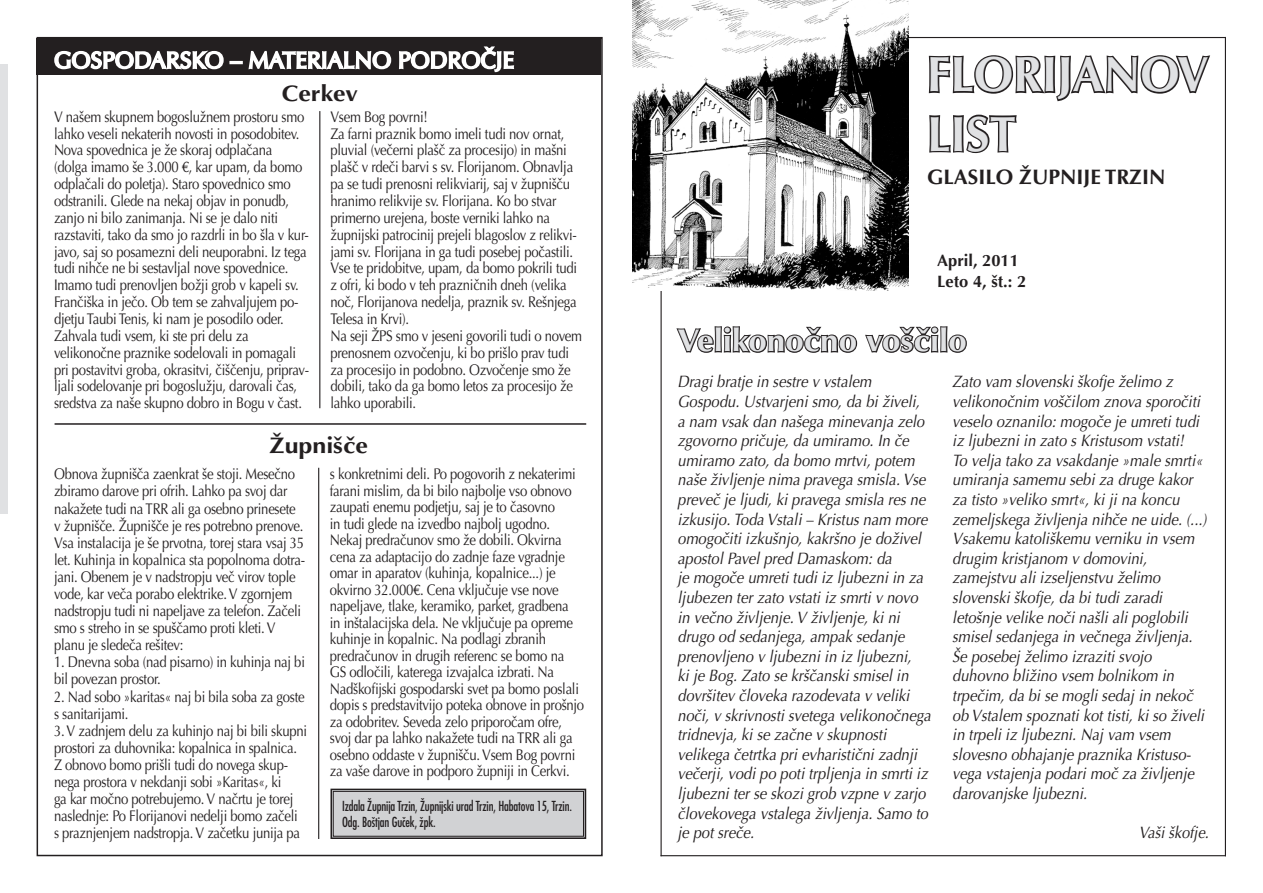
<style>
.page{position:relative;width:1263px;height:893px;background:#fff}
.page>*{position:absolute;margin:0;border:0;box-sizing:border-box;transform-origin:0 0}
.t1{font:700 49.5px "Optima";color:#e0e1e3;scale:.95 1}
.t2{font:700 31.5px "Optima";color:#e0e1e3;scale:1.05 1}
.t3{font:700 22.5px "Optima";color:#231f20;scale:1.11 1}
.t4{font:700 21px "Optima";color:#231f20}
.t5{font:italic 16.5px/19.6px "Optima";color:#231f20;scale:.89 1}
.t6{font:700 16.5px "Optima";color:#231f20}
.t7{font:italic 16.5px "Optima";color:#231f20;scale:.88 1}
.t8{font:15.45px/16.8px "Optima";letter-spacing:-.02em;color:#231f20;scale:.85 1}
.t9{font:500 condensed 13.5px/16.2px "Futura";letter-spacing:-.01em;color:#231f20;scale:.93 1}
</style>
<div class="page">
<hr style="left:660px;top:285px;width:2px;height:571px;background:#231f20">
<hr style="left:1225px;top:37px;width:1px;height:819px;background:#231f20">
<hr style="left:905px;top:37px;width:321px;height:1px;background:#231f20">
<hr style="left:660px;top:855px;width:566px;height:1px;background:#231f20">
<svg style="left:676px;top:326px;width:291px;height:27px"></svg>
<hr style="left:55px;top:423px;width:531px;height:2px;background:#231f20">
<svg style="left:928px;top:55px;width:282px;height:47px"></svg>
<svg style="left:929px;top:114px;width:88px;height:40px"></svg>
<svg style="left:330px;top:788px;width:257px;height:51px;background:#c1c1c3"></svg>
<div style="left:333px;top:791px;width:251px;height:45px;border:1px solid #231f20"></div>
<hr style="left:319px;top:111px;width:1px;height:297px;background:#231f20">
<hr style="left:318px;top:468px;width:1px;height:371px;background:#231f20">
<div style="left:0;top:64px;width:7px;height:449px;background:#e0e1e3"></div>
<div style="left:37px;top:38px;width:564px;height:37px;background:#231f20"></div>
<svg style="left:54px;top:50px;width:170px;height:20px"></svg>
<div style="left:229px;top:61px;width:14px;height:3px;border:2px solid #fff"></div>
<svg style="left:247px;top:36px;width:145px;height:34px"></svg>
<svg style="left:399px;top:46px;width:116px;height:27px"></svg>
<img style="left:632px;top:0;width:277px;height:291px">
<p class="t3" style="left:282px;top:80px;width:70px">Cerkev</p>
<p class="t8" style="left:54px;top:108px;width:301px">V našem skupnem bogoslužnem prostoru smo lahko veseli nekaterih novosti in posodobitev.<br>Nova spovednica je že skoraj odplačana (dolga imamo še 3.000 €, kar upam, da bomo odplačali do poletja). Staro spovednico smo odstranili. Glede na nekaj objav in ponudb, zanjo ni bilo zanimanja. Ni se je dalo niti razstaviti, tako da smo jo razdrli in bo šla v kur&shy;javo, saj so posamezni deli neuporabni. Iz tega tudi nihče ne bi sestavljal nove spovednice.</p>
<p class="t8" style="left:54px;top:277px;width:289px;text-align:justify">Imamo tudi prenovljen božji grob v kapeli sv.<br>Frančiška in ječo. Ob tem se zahvaljujem po&shy;djetju Taubi Tenis, ki nam je posodilo oder.</p>
<p class="t8" style="left:54px;top:327px;width:286px">Zahvala tudi vsem, ki ste pri delu za velikonočne praznike sodelovali in pomagali</p>
<p class="t8" style="left:54px;top:361px;width:302px">pri postavitvi groba, okrasitvi, čiščenju, priprav&shy;ljali sodelovanje pri bogoslužju, darovali čas, sredstva za naše skupno dobro in Bogu v čast.</p>
<p class="t8" style="left:330px;top:108px;width:116px">Vsem Bog povrni!</p>
<p class="t8" style="left:330px;top:125px;width:292px">Za farni praznik bomo imeli tudi nov ornat, pluvial (večerni plašč za procesijo) in mašni plašč v rdeči barvi s sv. Florijanom. Obnavlja pa se tudi prenosni relikviarij, saj v župnišču hranimo relikvije sv. Florijana. Ko bo stvar primerno urejena, boste verniki lahko na župnijski patrocinij prejeli blagoslov z relikvi&shy;jami sv. Florijana in ga tudi posebej počastili.<br>Vse te pridobitve, upam, da bomo pokrili tudi z ofri, ki bodo v teh prazničnih dneh (velika noč, Florijanova nedelja, praznik sv. Rešnjega Telesa in Krvi).</p>
<p class="t8" style="left:330px;top:327px;width:298px">Na seji ŽPS smo v jeseni govorili tudi o novem prenosnem ozvočenju, ki bo prišlo prav tudi za procesijo in podobno. Ozvočenje smo že dobili, tako da ga bomo letos za procesijo že lahko uporabili.</p>
<p class="t3" style="left:269px;top:433px;width:90px">Župnišče</p>
<p class="t8" style="left:54px;top:466px;width:297px">Obnova župnišča zaenkrat še stoji. Mesečno zbiramo darove pri ofrih. Lahko pa svoj dar nakažete tudi na TRR ali ga osebno prinesete v župnišče. Župnišče je res potrebno prenove.<br>Vsa instalacija je še prvotna, torej stara vsaj 35 let. Kuhinja in kopalnica sta popolnoma dotra&shy;jani. Obenem je v nadstropju več virov tople vode, kar veča porabo elektrike. V zgornjem nadstropju tudi ni napeljave za telefon. Začeli smo s streho in se spuščamo proti kleti. V planu je sledeča rešitev:</p>
<p class="t8" style="left:54px;top:654px;width:297px">1. Dnevna soba (nad pisarno) in kuhinja naj bi bil povezan prostor.</p>
<p class="t8" style="left:54px;top:688px;width:296px">2. Nad sobo »karitas« naj bi bila soba za goste s sanitarijami.</p>
<p class="t8" style="left:54px;top:722px;width:299px">3. V zadnjem delu za kuhinjo naj bi bili skupni prostori za duhovnika: kopalnica in spalnica.</p>
<p class="t8" style="left:54px;top:756px;width:291px">Z obnovo bomo prišli tudi do novega skup&shy;nega prostora v nekdanji sobi »Karitas«, ki<br>ga kar močno potrebujemo. V načrtu je torej naslednje: Po Florijanovi nedelji bomo začeli s praznjenjem nadstropja. V začetku junija pa</p>
<p class="t8" style="left:330px;top:466px;width:301px">s konkretnimi deli. Po pogovorih z nekaterimi farani mislim, da bi bilo najbolje vso obnovo zaupati enemu podjetju, saj je to časovno<br>in tudi glede na izvedbo najbolj ugodno.<br>Nekaj predračunov smo že dobili. Okvirna cena za adaptacijo do zadnje faze vgradnje omar in aparatov (kuhinja, kopalnice...) je okvirno 32.000€. Cena vključuje vse nove napeljave, tlake, keramiko, parket, gradbena<br>in inštalacijska dela. Ne vključuje pa opreme kuhinje in kopalnic. Na podlagi zbranih predračunov in drugih referenc se bomo na GS odločili, katerega izvajalca izbrati. Na Nadškofijski gospodarski svet pa bomo poslali dopis s predstavitvijo poteka obnove in prošnjo za odobritev. Seveda zelo priporočam ofre, svoj dar pa lahko nakažete tudi na TRR ali ga osebno oddaste v župnišču. Vsem Bog povrni za vaše darove in podporo župniji in Cerkvi.</p>
<p class="t9" style="left:342px;top:798px;width:249px">Izdala Župnija Trzin, Župnijski urad Trzin, Habatova 15, Trzin.<br>Odg. Boštjan Guček, žpk.</p>
<p class="t1" style="left:927px;top:46px;width:298px">FLORIJANOV</p>
<p class="t1" style="left:927px;top:105px;width:95px">LIST</p>
<p class="t4" style="left:927px;top:164px;width:240px">GLASILO ŽUPNIJE TRZIN</p>
<p class="t6" style="left:937px;top:251px;width:83px">April, 2011</p>
<p class="t6" style="left:937px;top:272px;width:90px">Leto 4, št.: 2</p>
<p class="t2" style="left:677px;top:322px;width:277px">Velikonočno voščilo</p>
<p class="t5" style="left:677px;top:372px;width:223px">Dragibratje in sestre v vstalem</p>
<p class="t5" style="left:677px;top:392px;width:286px">Gospodu.Ustvarjenismo,da biživeli, a nam vsak dan našega minevanja zelo zgovorno pričuje,da umiramo.In če umiramo zato,da bomo mrtvi,potem naše življenje nima pravega smisla.Vse preveč je lj udi,kipravega smisla resne izkusijo.Toda Vstali– Kristusnam more omogočitiizkušnjo,kakršno je doživel apostolPavelpred Damaskom:da</p>
<p class="t5" style="left:677px;top:568px;width:281px">je mogoče umretitudiiz lj ubezniin za lj ubezen terzato vstatiiz smrtiv novo</p>
<p class="t5" style="left:677px;top:607px;width:290px">in večno življenje.V življenje,kini drugo od sedanjega,ampak sedanje prenovljeno v ljubezniin iz ljubezni, kije Bog.Zato se krščanskismiselin dovršitev človeka razodevata v veliki noči,v skrivnostisvetega velikonočnega tridnevja,kise začne v skupnosti velikega četrtka prievharističnizadnj i večerj i,vodipo potitrpljenja in smrtiiz lj ubezniterse skozigrob vzpne v zarjo človekovega vstalega življenja.Samo to je potsreče.</p>
<p class="t5" style="left:952px;top:372px;width:291px">Zato vam slovenskiškofje želimo z velikonočnim voščilom znova sporočiti veselo oznanilo:mogoče je umretitudi iz lj ubezniin zato sKristusom vstati!<br>To velja tako za vsakdanje »male smrti« umiranja samemu sebiza druge kakor za tisto »veliko smrt«,kijina koncu zemeljskega življenja nihče ne uide.(...)</p>
<p class="t5" style="left:952px;top:529px;width:278px">Vsakemu katoliškemu verniku in vsem drugim kristjanom v domovini,</p>
<p class="t5" style="left:952px;top:568px;width:239px">zamejstvu aliizseljenstvu želimo</p>
<p class="t5" style="left:952px;top:588px;width:270px">slovenskiškofje,da bitudizaradi letošnje velike nočinašlialipoglobili</p>
<p class="t5" style="left:952px;top:627px;width:289px">smiselsedanjega in večnega življenja.<br>Še posebej želimo izrazitisvojo duhovno bližino vsem bolnikom in trpečim,da bise moglisedaj in nekoč ob Vstalem spoznatikottisti,kiso živeli in trpeliiz lj ubezni.Naj vam vsem slovesno obhajanje praznika Kristuso&shy;vega vstajenja podarimoč za življenje darovanjske lj ubezni.</p>
<p class="t7" style="left:1139px;top:823px;width:85px">Vašiškofje.</p>
</div>
